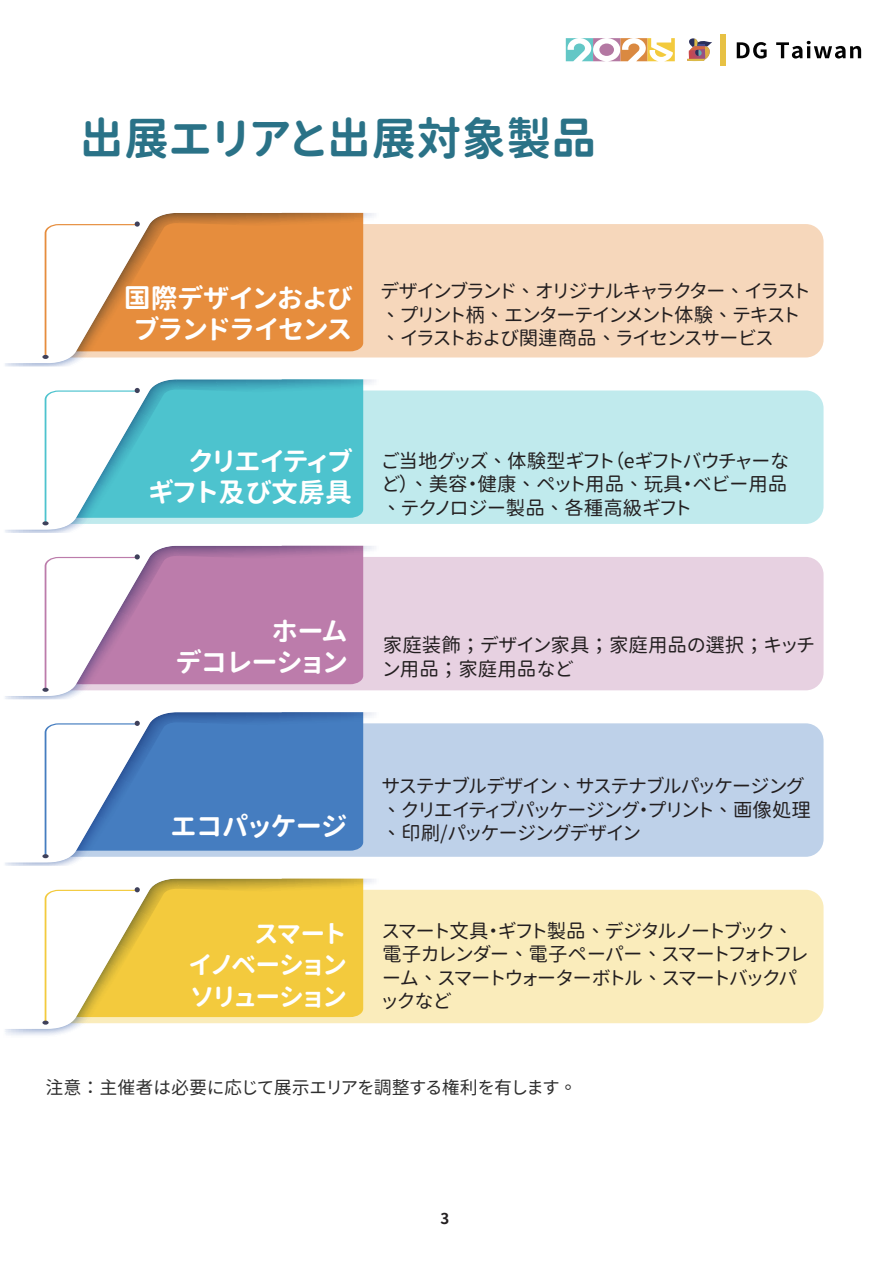
<style>
.page{position:relative;width:893px;height:1263px;background:#fff}
.page>*{position:absolute;margin:0;border:0;box-sizing:border-box;transform-origin:0 0}
.t1{font:45px "Gen Sen Rounded TW B";color:#2a7287}
.t2{font:27px/31.5px "Gen Sen Rounded TW B";color:#fff;text-align:right}
.t3{font:25.5px/31.5px "Gen Sen Rounded TW B";color:#fff;text-align:justify}
.t4{font:19.5px/23.4px "Gen Sen Rounded TW R";color:#231f20}
.t5{font:18px "Gen Sen Rounded TW R";color:#2e2e2e}
.t6{font:700 15px "Taipei Sans TC Beta";color:#231f20}
</style>
<div class="page">
<div style="left:51px;top:224px;width:772px;height:133px;background:#f6d7bb;border-radius:18px"></div>
<svg style="left:5px;top:213px;width:375px;height:154px"></svg>
<svg style="left:5px;top:213px;width:277px;height:150px"></svg>
<svg style="left:42px;top:213px;width:321px;height:146px;background:#e8a76d"></svg>
<div style="left:51px;top:390px;width:772px;height:134px;background:#c0eaed;border-radius:18px"></div>
<svg style="left:5px;top:379px;width:375px;height:154px"></svg>
<svg style="left:5px;top:379px;width:277px;height:150px"></svg>
<svg style="left:42px;top:379px;width:321px;height:146px;background:#78cfd8"></svg>
<div style="left:51px;top:557px;width:772px;height:133px;background:#e7d1e1;border-radius:18px"></div>
<svg style="left:5px;top:546px;width:375px;height:153px"></svg>
<svg style="left:5px;top:545px;width:277px;height:151px"></svg>
<svg style="left:42px;top:546px;width:321px;height:146px;background:#c99bbe"></svg>
<div style="left:51px;top:723px;width:772px;height:134px;background:#bed1e9;border-radius:18px"></div>
<svg style="left:5px;top:712px;width:375px;height:154px"></svg>
<svg style="left:5px;top:699px;width:277px;height:163px"></svg>
<svg style="left:42px;top:712px;width:321px;height:146px;background:#729bce"></svg>
<div style="left:51px;top:890px;width:772px;height:133px;background:#faecbb;border-radius:18px"></div>
<svg style="left:5px;top:879px;width:375px;height:157px"></svg>
<svg style="left:5px;top:878px;width:277px;height:151px"></svg>
<svg style="left:42px;top:879px;width:321px;height:146px;background:#f2d46d"></svg>
<svg style="left:566px;top:38px;width:109px;height:23px"></svg>
<div style="left:720px;top:34px;width:5px;height:31px;background:#e7c144"></div>
<svg style="left:687px;top:38px;width:25px;height:23px"></svg>
<svg style="left:737px;top:42px;width:30px;height:17px"></svg>
<svg style="left:776px;top:41px;width:85px;height:18px"></svg>
<h1 class="t1" style="left:79px;top:113px;width:519px">出展エリアと出展対象製品</h1>
<h2 class="t2" style="left:124px;top:283px;width:230px;text-align:center">国際デザインおよびブランドライセンス</h2>
<p class="t4" style="left:381px;top:280px;width:430px">デザインブランド、オリジナルキャラクター、イラスト、プリント柄、エンターテインメント体験、テキスト、イラストおよび関連商品、ライセンスサービス</p>
<h2 class="t2" style="left:148px;top:446px;width:205px">クリエイティブ<br>ギフト及び文房具</h2>
<p class="t4" style="left:382px;top:449px;width:409px;text-align:justify">ご当地グッズ、体験型ギフト（eギフトバウチャーなど）、美容・健康、ペット用品、玩具・ベビー用品、テクノロジー製品、各種高級ギフト</p>
<h2 class="t2" style="left:176px;top:615px;width:172px">ホーム<br>デコレーション</h2>
<p class="t4" style="left:383px;top:634px;width:433px">家庭装飾；デザイン家具；家庭用品の選択；キッチン用品；家庭用品など</p>
<h2 class="t2" style="left:171px;top:811px;width:177px">エコパッケージ</h2>
<p class="t4" style="left:382px;top:775px;width:431px">サステナブルデザイン、サステナブルパッケージング、クリエイティブパッケージング・プリント、画像処理、印刷/パッケージングデザイン</p>
<h3 class="t3" style="left:189px;top:918px;width:159px;text-indent:66px">スマートイノベーションソリューション</h3>
<p class="t4" style="left:382px;top:919px;width:427px">スマート文具・ギフト製品、デジタルノートブック、電子カレンダー、電子ペーパー、スマートフォトフレーム、スマートウォーターボトル、スマートバックパックなど</p>
<p class="t5" style="left:46px;top:1077px;width:533px">注意：主催者は必要に応じて展示エリアを調整する権利を有します。</p>
<p class="t6" style="left:441px;top:1210px;width:10px">3</p>
</div>
